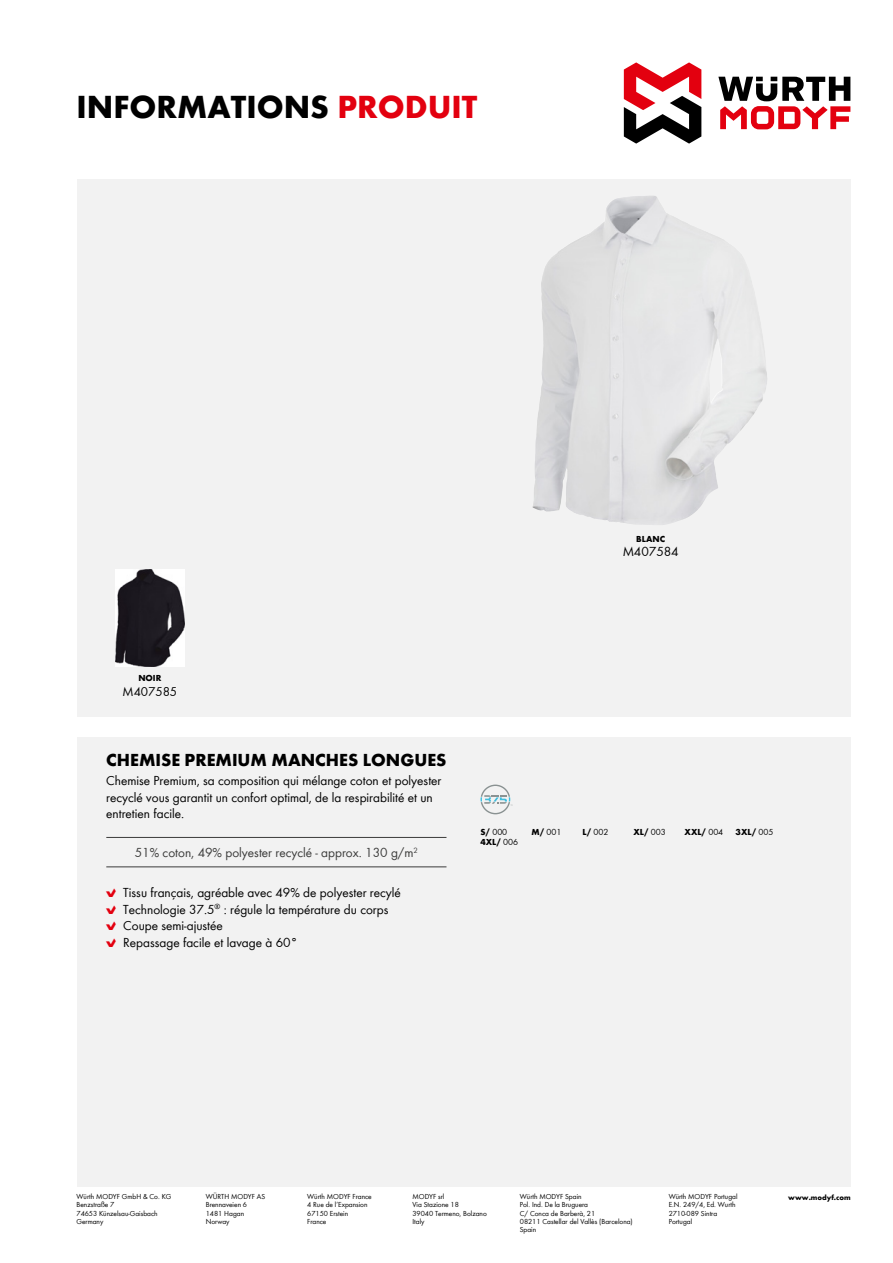
<style>
.page{position:relative;width:893px;height:1263px;background:#fff}
.page>*{position:absolute;margin:0;border:0;box-sizing:border-box;transform-origin:0 0}
.t1{font:700 33px "Wuerth Global";color:#000}
.t2{font:700 18px "Wuerth Global";color:#000}
.t3{font:13.5px/16.5px "Wuerth Global";color:#000}
.t4{font:13.5px "Wuerth Global";color:#3b3b3a}
.t5{font:13.2px "Wuerth Global";color:#000}
.t6{font:700 9px "Wuerth Global";color:#000}
.t7{font:9px "Wuerth Global";color:#000}
.t8{font:7.5px/8.2px "Wuerth Global";color:#000}
.t9{font:700 7.5px "Wuerth Global";color:#000}
.s1{color:#e3000f}
.s2{font-family:"Wuerth Num";color:#e3000f}
.s3{font-weight:700}
.s4{font-weight:400}
</style>
<div class="page">
<svg style="left:718px;top:77px;width:132px;height:52px"></svg>
<svg style="left:624px;top:62px;width:77px;height:82px"></svg>
<div style="left:77px;top:179px;width:773px;height:1007px;background:#f2f2f2"></div>
<div style="left:64px;top:717px;width:805px;height:19px;background:#fff"></div>
<hr style="left:106px;top:837px;width:340px;height:1px;background:#3b3b3a">
<hr style="left:106px;top:867px;width:340px;height:1px;background:#3b3b3a">
<svg style="left:480px;top:784px;width:32px;height:30px"></svg>
<img style="left:602px;top:196px;width:48px;height:28px">
<img style="left:115px;top:569px;width:70px;height:98px">
<h1 class="t1" style="left:77px;top:87px;width:402px">INFORMATIONS <span class="s1">PRODUIT</span></h1>
<p class="t6" style="left:138px;top:672px;width:25px">NOIR</p>
<h3 class="t5" style="left:123px;top:683px;width:56px">M407585</h3>
<p class="t6" style="left:636px;top:533px;width:30px">BLANC</p>
<h3 class="t3" style="left:622px;top:543px;width:58px">M407584</h3>
<h2 class="t2" style="left:106px;top:749px;width:342px">CHEMISE PREMIUM MANCHES LONGUES</h2>
<h3 class="t3" style="left:106px;top:772px;width:337px">Chemise Premium, sa composition qui mélange coton et polyester recyclé vous garantit un confort optimal, de la respirabilité et un entretien facile.</h3>
<h3 class="t4" style="left:135px;top:845px;width:285px">51% coton, 49% polyester recyclé - approx. 130 g/m<sup>2</sup></h3>
<h3 class="t3" style="left:106px;top:884px;width:296px"><span class="s2">B</span> Tissu français, agréable avec 49% de polyester recylé <span class="s2">B</span> Technologie 37.5<sup>®</sup> : régule la température du corps <span class="s2">B</span> Coupe semi-ajustée<br><span class="s2">B</span> Repassage facile et lavage à 60°</h3>
<p class="t7" style="left:480px;top:826px;width:28px"><span class="s3">S/</span> 000</p>
<p class="t7" style="left:531px;top:826px;width:31px"><span class="s3">M/</span> 001</p>
<p class="t7" style="left:583px;top:826px;width:27px"><span class="s3">L/</span> 002</p>
<p class="t6" style="left:634px;top:826px;width:34px">XL/ <span class="s4">003</span></p>
<p class="t6" style="left:685px;top:826px;width:40px">XXL/ <span class="s4">004</span></p>
<p class="t6" style="left:736px;top:826px;width:39px">3XL/ <span class="s4">005</span></p>
<p class="t6" style="left:480px;top:837px;width:39px">4XL/ <span class="s4">006</span></p>
<p class="t8" style="left:206px;top:1192px;width:61px">WÜRTH MODYF AS<br>Brennaveien 6<br>1481 Hagan<br>Norway</p>
<p class="t8" style="left:307px;top:1192px;width:66px">Würth MODYF France<br>4 Rue de l’Expansion<br>67150 Erstein<br>France</p>
<p class="t8" style="left:669px;top:1192px;width:70px">Würth MODYF Portugal<br>E.N. 249/4, Ed. Wurth<br>2710-089 Sintra<br>Portugal</p>
<p class="t9" style="left:788px;top:1193px;width:64px">www.modyf.com</p>
<p class="t8" style="left:77px;top:1192px;width:96px">Würth MODYF GmbH &amp; Co. KG<br>Benzstraße 7<br>74653 Künzelsau-Gaisbach<br>Germany</p>
<p class="t8" style="left:412px;top:1192px;width:76px">MODYF srl<br>Via Stazione 18<br>39040 Termeno, Bolzano<br>Italy</p>
<p class="t8" style="left:520px;top:1192px;width:114px">Würth MODYF Spain<br>Pol. Ind. De la Bruguera<br>C/ Conca de Barberà, 21<br>08211 Castellar del Vallès (Barcelona)<br>Spain</p>
</div>
